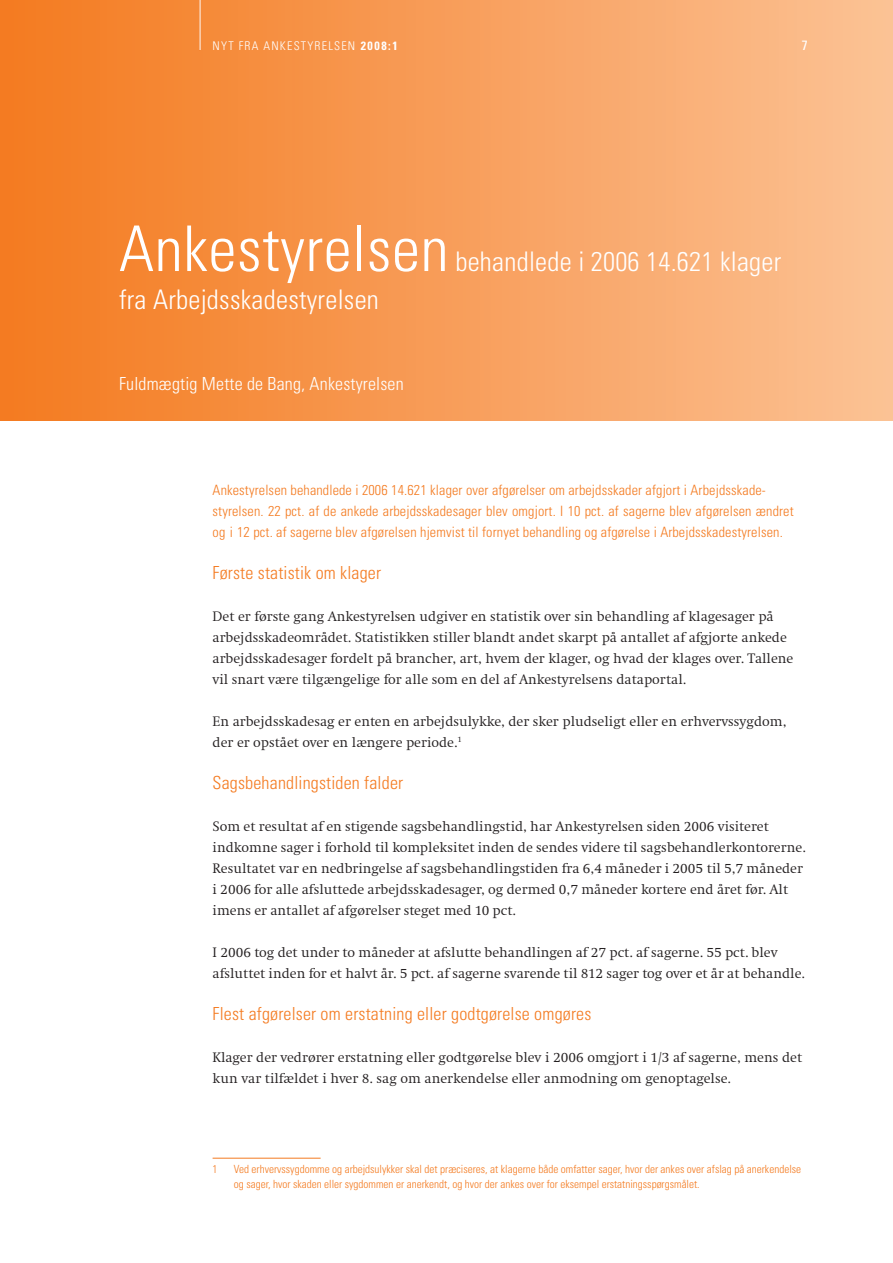
<style>
.page{position:relative;width:893px;height:1263px;background:#fff}
.page>*{position:absolute;margin:0;border:0;box-sizing:border-box;transform-origin:0 0}
.t1{font:300 condensed 63px "Univers";letter-spacing:.01em;color:#fff}
.t2{font:300 condensed 27px "Univers";letter-spacing:.01em;color:#fff}
.t3{font:300 condensed 18px "Univers";letter-spacing:.01em;color:#f47b21}
.t4{font:300 condensed 18px "Univers";letter-spacing:.01em;color:#fff}
.t5{font:300 14.25px/21px "Swift EF";color:#231f20}
.t6{font:300 condensed 14.25px/21px "Univers";letter-spacing:.01em;color:#f47b21}
.t7{font:300 condensed 12px "Univers";letter-spacing:.1em;color:#fff}
.t8{font:700 condensed 12px "Univers";color:#fff}
.t9{font:300 condensed 11.25px/15px "Univers";color:#f47b21}
</style>
<div class="page">
<div style="left:0;top:0;width:893px;height:421px;background:linear-gradient(to right,#f4791e,#fcc194)"></div>
<hr style="left:200px;top:0;width:1px;height:51px;background:#f47b21">
<hr style="left:200px;top:0;width:1px;height:50px;background:#fff">
<hr style="left:213px;top:1158px;width:108px;height:1px;background:#f47b21">
<p class="t7" style="left:213px;top:39px;width:110px">NYT FRA ANKESTYRELSEN</p>
<p class="t8" style="left:361px;top:38px;width:39px">2008:1</p>
<h1 class="t1" style="left:119px;top:211px;width:331px">Ankestyrelsen</h1>
<h2 class="t2" style="left:119px;top:283px;width:261px">fra Arbejdsskadestyrelsen</h2>
<h2 class="t2" style="left:455px;top:245px;width:327px">behandlede i 2006 14.621 klager</h2>
<p class="t4" style="left:119px;top:373px;width:286px">Fuldmægtig Mette de Bang, Ankestyrelsen</p>
<p class="t6" style="left:213px;top:479px;width:583px">Ankestyrelsen behandlede i 2006 14.621 klager over afgørelser om arbejdsskader afgjort i Arbejdsskade&shy;styrelsen. 22 pct. af de ankede arbejdsskadesager blev omgjort. I 10 pct. af sagerne blev afgørelsen ændret og i 12 pct. af sagerne blev afgørelsen hjemvist til fornyet behandling og afgørelse i Arbejdsskadestyrelsen.</p>
<p class="t3" style="left:213px;top:562px;width:170px">Første statistik om klager</p>
<p class="t5" style="left:213px;top:606px;width:582px">Det er første gang Ankestyrelsen udgiver en statistik over sin behandling af klagesager på arbejdsskadeområdet. Statistikken stiller blandt andet skarpt på antallet af afgjorte ankede arbejdsskadesager fordelt på brancher, art, hvem der klager, og hvad der klages over. Tallene vil snart være tilgængelige for alle som en del af Ankestyrelsens dataportal.</p>
<p class="t5" style="left:213px;top:711px;width:575px">En arbejdsskadesag er enten en arbejdsulykke, der sker pludseligt eller en erhvervssygdom, der er opstået over en længere periode.</p>
<p class="t3" style="left:213px;top:772px;width:192px">Sagsbehandlingstiden falder</p>
<p class="t5" style="left:213px;top:816px;width:595px">Som et resultat af en stigende sagsbehandlingstid, har Ankestyrelsen siden 2006 visiteret indkomne sager i forhold til kompleksitet inden de sendes videre til sagsbehandlerkontorerne.<br>Resultatet var en nedbringelse af sagsbehandlingstiden fra 6,4 måneder i 2005 til 5,7 måneder i 2006 for alle afsluttede arbejdsskadesager, og dermed 0,7 måneder kortere end året før. Alt imens er antallet af afgørelser steget med 10 pct.</p>
<p class="t5" style="left:213px;top:942px;width:594px">I 2006 tog det under to måneder at afslutte behandlingen af 27 pct. af sagerne. 55 pct. blev afsluttet inden for et halvt år. 5 pct. af sagerne svarende til 812 sager tog over et år at behandle.</p>
<p class="t3" style="left:213px;top:1003px;width:380px">Flest afgørelser om erstatning eller godtgørelse omgøres</p>
<p class="t5" style="left:213px;top:1047px;width:591px">Klager der vedrører erstatning eller godtgørelse blev i 2006 omgjort i 1/3 af sagerne, mens det kun var tilfældet i hver 8. sag om anerkendelse eller anmodning om genoptagelse.</p>
<p class="t9" style="left:234px;top:1162px;width:569px">Ved erhvervssygdomme og arbejdsulykker skal det præciseres, at klagerne både omfatter sager, hvor der ankes over afslag på anerkendelse og sager, hvor skaden eller sygdommen er anerkendt, og hvor der ankes over for eksempel erstatningsspørgsmålet.</p>
</div>
